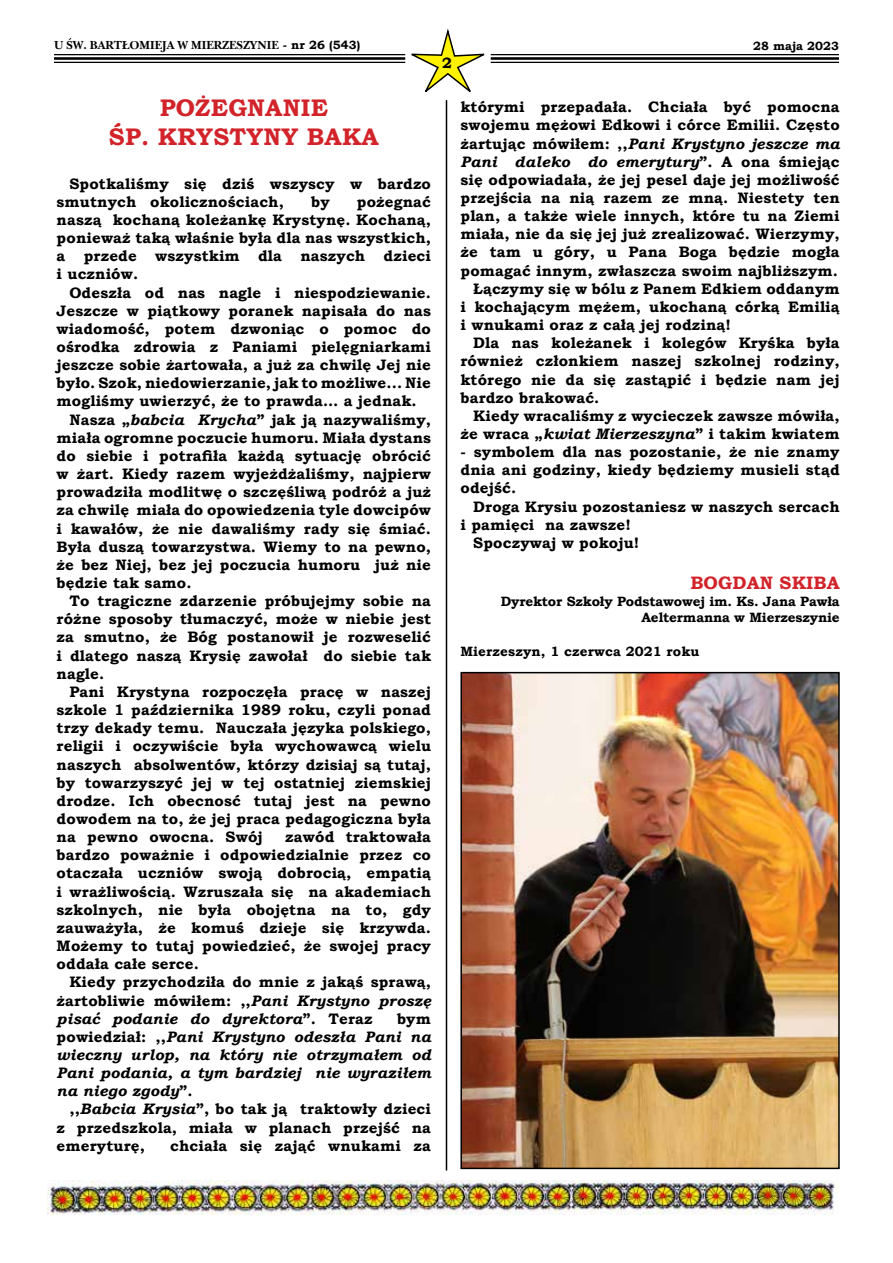
<style>
.page{position:relative;width:893px;height:1263px;background:#fff}
.page>*{position:absolute;margin:0;border:0;box-sizing:border-box;transform-origin:0 0}
.t1{font:700 24px/28.8px "Bookman Old Style";letter-spacing:.01em;color:#d2232a;text-align:center}
.t2{font:700 18px "Bookman Old Style";letter-spacing:.01em;color:#d2232a}
.t3{font:700 15.15px/18.1px "Bookman Old Style";letter-spacing:.01em;color:#000;text-align:justify}
.t4{font:italic 700 15.15px/18.1px "Bookman Old Style";letter-spacing:.01em;color:#000;text-align:justify}
.t5{font:700 15px "Bookman Old Style";color:#000}
.t6{font:700 13.5px/17px "Bookman Old Style";letter-spacing:-.01em;color:#000;text-align:right}
.t7{font:700 13.5px "Bookman Old Style";letter-spacing:.01em;color:#000}
.t8{font:700 12px "Nebraska";color:#000}
.t9{font:700 12px "Bookman Old Style";color:#000}
.s1{font-family:"Bookman Old Style"}
.s2{font-style:normal}
.s3{font-style:italic}
</style>
<div class="page">
<hr style="left:54px;top:54px;width:351px;height:1px;background:#000">
<hr style="left:54px;top:57px;width:351px;height:3px;background:#000">
<hr style="left:54px;top:62px;width:351px;height:1px;background:#000">
<hr style="left:491px;top:54px;width:348px;height:1px;background:#000">
<hr style="left:491px;top:57px;width:348px;height:3px;background:#000">
<hr style="left:491px;top:62px;width:348px;height:1px;background:#000">
<svg style="left:405px;top:28px;width:86px;height:64px"></svg>
<hr style="left:446px;top:100px;width:1px;height:1070px;background:#000">
<img style="left:48px;top:1181px;width:788px;height:33px">
<img style="left:463px;top:675px;width:374px;height:491px">
<div style="left:460px;top:672px;width:380px;height:497px;border:2px solid #000"></div>
<p class="t8" style="left:54px;top:38px;width:308px">U ŒW. BART£OMIEJA W MIERZESZYNIE <span class="s1">- nr 26 (543)</span></p>
<p class="t9" style="left:753px;top:38px;width:87px">28 maja 2023</p>
<p class="t5" style="left:442px;top:52px;width:11px">2</p>
<h1 class="t1" style="left:109px;top:93px;width:271px">POŻEGNANIE<br>ŚP. KRYSTYNY BAKA</h1>
<p class="t3" style="left:57px;top:174px;width:376px;text-indent:13px">Spotkaliśmy się dziś wszyscy w bardzo smutnych okolicznościach,</p>
<p class="t3" style="left:460px;top:98px;width:381px">którymi przepadała. Chciała być pomocna</p>
<p class="t3" style="left:460px;top:116px;width:381px">swojemu mężowi Edkowi i córce Emilii. Często</p>
<p class="t4" style="left:460px;top:134px;width:381px"><span class="s2">żartując mówiłem: ,,</span>Pani Krystyno jeszcze ma</p>
<p class="t4" style="left:460px;top:152px;width:381px">Pani daleko do emerytury<span class="s2">”. A ona śmiejąc</span></p>
<p class="t3" style="left:460px;top:170px;width:381px">się odpowiadała, że jej pesel daje jej możliwość</p>
<p class="t3" style="left:460px;top:189px;width:381px">przejścia na nią razem ze mną. Niestety ten</p>
<p class="t3" style="left:460px;top:207px;width:381px">plan, a także wiele innych, które tu na Ziemi</p>
<p class="t3" style="left:460px;top:225px;width:381px">miała, nie da się jej już zrealizować. Wierzymy,</p>
<p class="t3" style="left:460px;top:243px;width:381px">że tam u góry, u Pana Boga będzie mogła</p>
<p class="t3" style="left:460px;top:261px;width:379px">pomagać innym, zwłaszcza swoim najbliższym.</p>
<p class="t3" style="left:473px;top:279px;width:368px">Łączymy się w bólu z Panem Edkiem oddanym</p>
<p class="t3" style="left:460px;top:297px;width:381px">i kochającym mężem, ukochaną córką Emilią</p>
<p class="t3" style="left:460px;top:316px;width:272px">i wnukami oraz z całą jej rodziną!</p>
<p class="t3" style="left:473px;top:334px;width:368px">Dla nas koleżanek i kolegów Kryśka była</p>
<p class="t3" style="left:460px;top:352px;width:381px">również członkiem naszej szkolnej rodziny,</p>
<p class="t3" style="left:460px;top:370px;width:381px">którego nie da się zastąpić i będzie nam jej</p>
<p class="t3" style="left:460px;top:388px;width:140px">bardzo brakować.</p>
<p class="t3" style="left:473px;top:406px;width:368px">Kiedy wracaliśmy z wycieczek zawsze mówiła,</p>
<p class="t3" style="left:460px;top:425px;width:381px">że wraca „<span class="s3">kwiat Mierzeszyna</span>” i takim kwiatem</p>
<p class="t3" style="left:460px;top:443px;width:381px">- symbolem dla nas pozostanie, że nie znamy dnia ani godziny, kiedy będziemy musieli stąd odejść.</p>
<p class="t3" style="left:473px;top:497px;width:368px">Droga Krysiu pozostaniesz w naszych sercach</p>
<p class="t3" style="left:460px;top:515px;width:172px">i pamięci na zawsze!</p>
<p class="t3" style="left:473px;top:533px;width:168px">Spoczywaj w pokoju!</p>
<p class="t2" style="left:690px;top:570px;width:151px">BOGDAN SKIBA</p>
<p class="t6" style="left:501px;top:592px;width:340px">Dyrektor Szkoły Podstawowej im. Ks. Jana Pawła<br>Aeltermanna w Mierzeszynie</p>
<p class="t7" style="left:460px;top:641px;width:240px">Mierzeszyn, 1 czerwca 2021 roku</p>
<p class="t3" style="left:57px;top:192px;width:376px;text-indent:300px">pożegnać naszą kochaną koleżankę Krystynę. Kochaną, ponieważ taką właśnie była dla nas wszystkich, a przede wszystkim dla naszych dzieci i uczniów.</p>
<p class="t3" style="left:69px;top:283px;width:363px">Odeszła od nas nagle i niespodziewanie.</p>
<p class="t3" style="left:57px;top:301px;width:376px">Jeszcze w piątkowy poranek napisała do nas</p>
<p class="t3" style="left:57px;top:319px;width:376px">wiadomość, potem dzwoniąc o pomoc do</p>
<p class="t3" style="left:57px;top:338px;width:376px">ośrodka zdrowia z Paniami pielęgniarkami</p>
<p class="t3" style="left:57px;top:356px;width:376px">jeszcze sobie żartowała, a już za chwilę Jej nie</p>
<p class="t3" style="left:57px;top:374px;width:376px">było. Szok, niedowierzanie, jak to możliwe... Nie</p>
<p class="t3" style="left:57px;top:392px;width:362px">mogliśmy uwierzyć, że to prawda… a jednak.</p>
<p class="t3" style="left:69px;top:410px;width:363px">Nasza „<span class="s3">babcia Krycha</span>” jak ją nazywaliśmy,</p>
<p class="t3" style="left:57px;top:428px;width:376px">miała ogromne poczucie humoru. Miała dystans</p>
<p class="t3" style="left:57px;top:446px;width:376px">do siebie i potrafiła każdą sytuację obrócić</p>
<p class="t3" style="left:57px;top:465px;width:376px">w żart. Kiedy razem wyjeżdżaliśmy, najpierw</p>
<p class="t3" style="left:57px;top:483px;width:376px">prowadziła modlitwę o szczęśliwą podróż a już</p>
<p class="t3" style="left:57px;top:501px;width:376px">za chwilę miała do opowiedzenia tyle dowcipów</p>
<p class="t3" style="left:57px;top:519px;width:376px">i kawałów, że nie dawaliśmy rady się śmiać.</p>
<p class="t3" style="left:57px;top:537px;width:376px">Była duszą towarzystwa. Wiemy to na pewno,</p>
<p class="t3" style="left:57px;top:555px;width:376px">że bez Niej, bez jej poczucia humoru już nie</p>
<p class="t3" style="left:57px;top:574px;width:136px">będzie tak samo.</p>
<p class="t3" style="left:69px;top:592px;width:363px">To tragiczne zdarzenie próbujejmy sobie na</p>
<p class="t3" style="left:57px;top:610px;width:376px">różne sposoby tłumaczyć, może w niebie jest</p>
<p class="t3" style="left:57px;top:628px;width:376px">za smutno, że Bóg postanowił je rozweselić</p>
<p class="t3" style="left:57px;top:646px;width:376px">i dlatego naszą Krysię zawołał do siebie tak</p>
<p class="t3" style="left:57px;top:664px;width:49px">nagle.</p>
<p class="t3" style="left:69px;top:682px;width:363px">Pani Krystyna rozpoczęła pracę w naszej</p>
<p class="t3" style="left:57px;top:701px;width:376px">szkole 1 października 1989 roku, czyli ponad</p>
<p class="t3" style="left:57px;top:719px;width:376px">trzy dekady temu. Nauczała języka polskiego,</p>
<p class="t3" style="left:57px;top:737px;width:376px">religii i oczywiście była wychowawcą wielu</p>
<p class="t3" style="left:57px;top:755px;width:376px">naszych absolwentów, którzy dzisiaj są tutaj,</p>
<p class="t3" style="left:57px;top:773px;width:376px">by towarzyszyć jej w tej ostatniej ziemskiej</p>
<p class="t3" style="left:57px;top:791px;width:376px">drodze. Ich obecnosć tutaj jest na pewno</p>
<p class="t3" style="left:57px;top:809px;width:376px">dowodem na to, że jej praca pedagogiczna była</p>
<p class="t3" style="left:57px;top:828px;width:208px">na pewno owocna. Swój</p>
<p class="t3" style="left:311px;top:192px;width:20px">by</p>
<p class="t3" style="left:57px;top:828px;width:376px;text-indent:229px">zawód traktowała bardzo poważnie i odpowiedzialnie przez co otaczała uczniów swoją dobrocią, empatią i wrażliwością. Wzruszała się na akademiach szkolnych, nie była obojętna na to, gdy zauważyła, że komuś dzieje się krzywda.<br>Możemy to tutaj powiedzieć, że swojej pracy oddała całe serce.</p>
<p class="t3" style="left:57px;top:973px;width:376px;text-indent:13px">Kiedy przychodziła do mnie z jakąś sprawą, żartobliwie mówiłem: ,,<span class="s3">Pani Krystyno proszę pisać podanie do dyrektora</span>”. Teraz</p>
<p class="t4" style="left:57px;top:1009px;width:376px;text-indent:340px"><span class="s2">bym powiedział: ,,</span>Pani Krystyno odeszła Pani na wieczny urlop, na który nie otrzymałem od Pani podania, a tym bardziej nie wyraziłem na niego zgody<span class="s2">”.</span></p>
<p class="t3" style="left:57px;top:1100px;width:376px;text-indent:13px">,,<span class="s3">Babcia Krysia</span>”, bo tak ją traktowły dzieci z przedszkola, miała w planach przejść na emeryturę,</p>
<p class="t3" style="left:170px;top:1136px;width:262px">chciała się zająć wnukami za</p>
</div>
